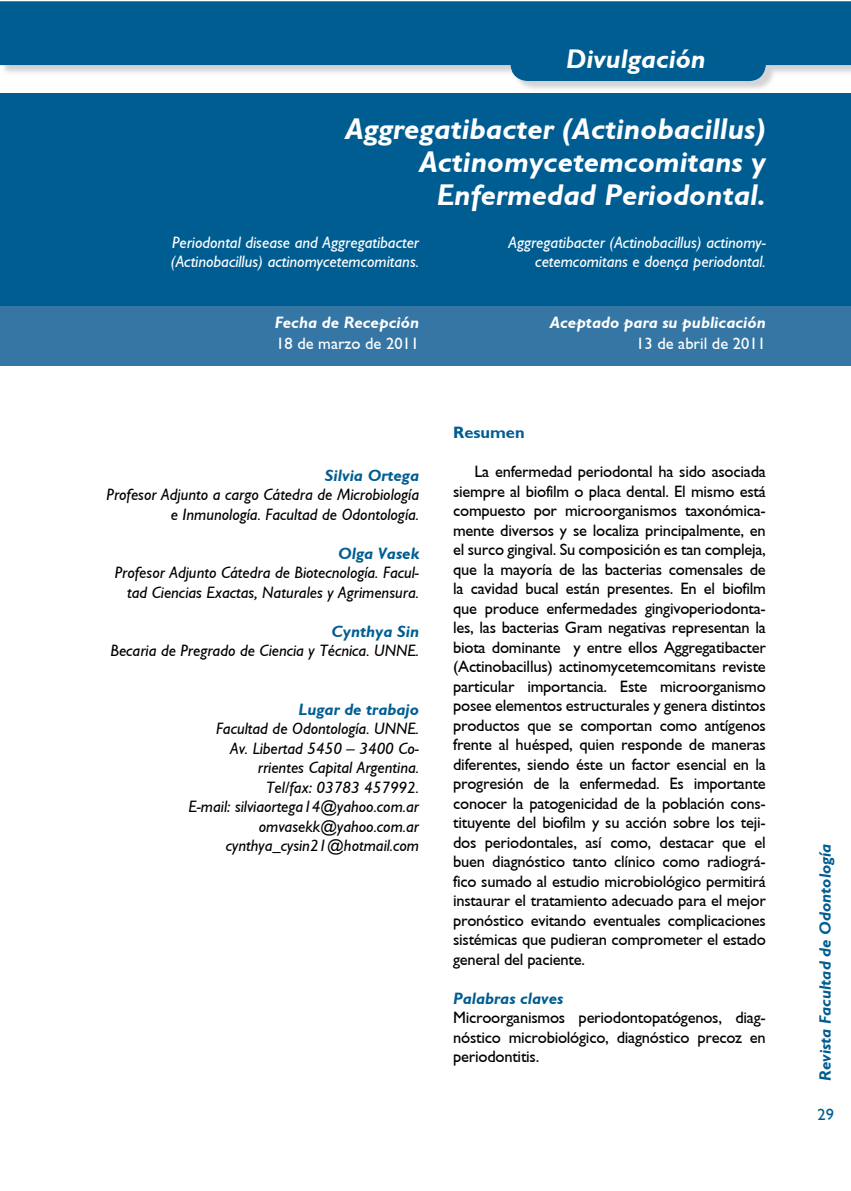
<style>
.page{position:relative;width:851px;height:1191px;background:#fff}
.page>*{position:absolute;margin:0;border:0;box-sizing:border-box;transform-origin:0 0}
.t1{font:italic 700 30px/33px "Gill Sans";color:#fff;text-align:right}
.t2{font:italic 700 27px "Gill Sans";color:#fff}
.t3{font:16.5px/19.5px "Gill Sans";letter-spacing:-.015em;color:#000;text-align:justify}
.t4{font:italic 16.5px/19.5px "Gill Sans";color:#000;text-align:right}
.t5{font:italic 16.5px/19.5px "Gill Sans";color:#fff;text-align:right}
.t6{font:italic 700 16.5px "Gill Sans";color:#005d92}
.t7{font:italic 700 16.5px "Gill Sans";color:#fff}
.t8{font:16.5px "Gill Sans";color:#fff}
.t9{font:700 16.5px "Gill Sans";color:#005d92}
.t10{font:16.5px "Gill Sans";color:#005d92}
</style>
<div class="page">
<div style="left:0;top:306px;width:850px;height:60px;background:#3676a4"></div>
<div style="left:0;top:93px;width:850px;height:213px;background:#005d92"></div>
<div style="left:1px;top:3px;width:849px;height:89px;background:#c5c6c8;opacity:.75"></div>
<svg style="left:0;top:1px;width:850px;height:80px;background:#22729f"></svg>
<h2 class="t2" style="left:566px;top:44px;width:141px">Divulgación</h2>
<h1 class="t1" style="left:345px;top:112px;width:422px">Aggregatibacter (Actinobacillus)<br>Actinomycetemcomitans y<br>Enfermedad Periodontal.</h1>
<p class="t5" style="left:508px;top:232px;width:259px">Aggregatibacter (Actinobacillus) actinomy&shy;cetemcomitans e doença periodontal.</p>
<p class="t5" style="left:171px;top:232px;width:250px;text-align:left">Periodontal disease and Aggregatibacter (Actinobacillus) actinomycetemcomitans.</p>
<p class="t7" style="left:275px;top:313px;width:146px">Fecha de Recepción</p>
<p class="t8" style="left:276px;top:334px;width:144px">18 de marzo de 2011</p>
<p class="t6" style="left:325px;top:466px;width:96px">Silvia Ortega</p>
<p class="t4" style="left:107px;top:485px;width:314px">Profesor Adjunto a cargo Cátedra de Microbiología e Inmunología. Facultad de Odontología.</p>
<p class="t6" style="left:338px;top:544px;width:83px">Olga Vasek</p>
<p class="t4" style="left:115px;top:563px;width:306px">Profesor Adjunto Cátedra de Biotecnología. Facul&shy;tad Ciencias Exactas, Naturales y Agrimensura.</p>
<p class="t6" style="left:331px;top:622px;width:89px">Cynthya Sin</p>
<p class="t4" style="left:111px;top:641px;width:310px">Becaria de Pregrado de Ciencia y Técnica. UNNE.</p>
<p class="t6" style="left:298px;top:700px;width:122px">Lugar de trabajo</p>
<p class="t4" style="left:188px;top:719px;width:232px">Facultad de Odontología. UNNE.<br>Av. Libertad 5450 – 3400 Co&shy;rrientes Capital Argentina.<br>Tel/fax: 03783 457992.<br>E-mail: silviaortega14@yahoo.com.ar omvasekk@yahoo.com.ar cynthya_cysin21@hotmail.com</p>
<p class="t7" style="left:549px;top:313px;width:217px">Aceptado para su publicación</p>
<p class="t8" style="left:636px;top:334px;width:131px">13 de abril de 2011</p>
<p class="t9" style="left:453px;top:423px;width:73px">Resumen</p>
<p class="t3" style="left:453px;top:462px;width:314px;text-indent:21px">La enfermedad periodontal ha sido asociada siempre al biofilm o placa dental. El mismo está compuesto por microorganismos taxonómica&shy;mente diversos y se localiza principalmente, en el surco gingival. Su composición es tan compleja, que la mayoría de las bacterias comensales de la cavidad bucal están presentes. En el biofilm que produce enfermedades gingivoperiodonta&shy;les, las bacterias Gram negativas representan la biota dominante y entre ellos Aggregatibacter (Actinobacillus) actinomycetemcomitans reviste particular importancia. Este microorganismo posee elementos estructurales y genera distintos productos que se comportan como antígenos frente al huésped, quien responde de maneras diferentes, siendo éste un factor esencial en la progresión de la enfermedad. Es importante conocer la patogenicidad de la población cons&shy;tituyente del biofilm y su acción sobre los teji&shy;dos periodontales, así como, destacar que el buen diagnóstico tanto clínico como radiográ&shy;fico sumado al estudio microbiológico permitirá instaurar el tratamiento adecuado para el mejor pronóstico evitando eventuales complicaciones sistémicas que pudieran comprometer el estado general del paciente.</p>
<p class="t6" style="left:453px;top:988px;width:112px">Palabras claves</p>
<p class="t3" style="left:453px;top:1008px;width:314px">Microorganismos periodontopatógenos, diag&shy;nóstico microbiológico, diagnóstico precoz en periodontitis.</p>
<p class="t6" style="left:815px;top:1080px;width:239px;rotate:-90deg">Revista Facultad de Odontología</p>
<p class="t10" style="left:817px;top:1104px;width:18px">29</p>
</div>
